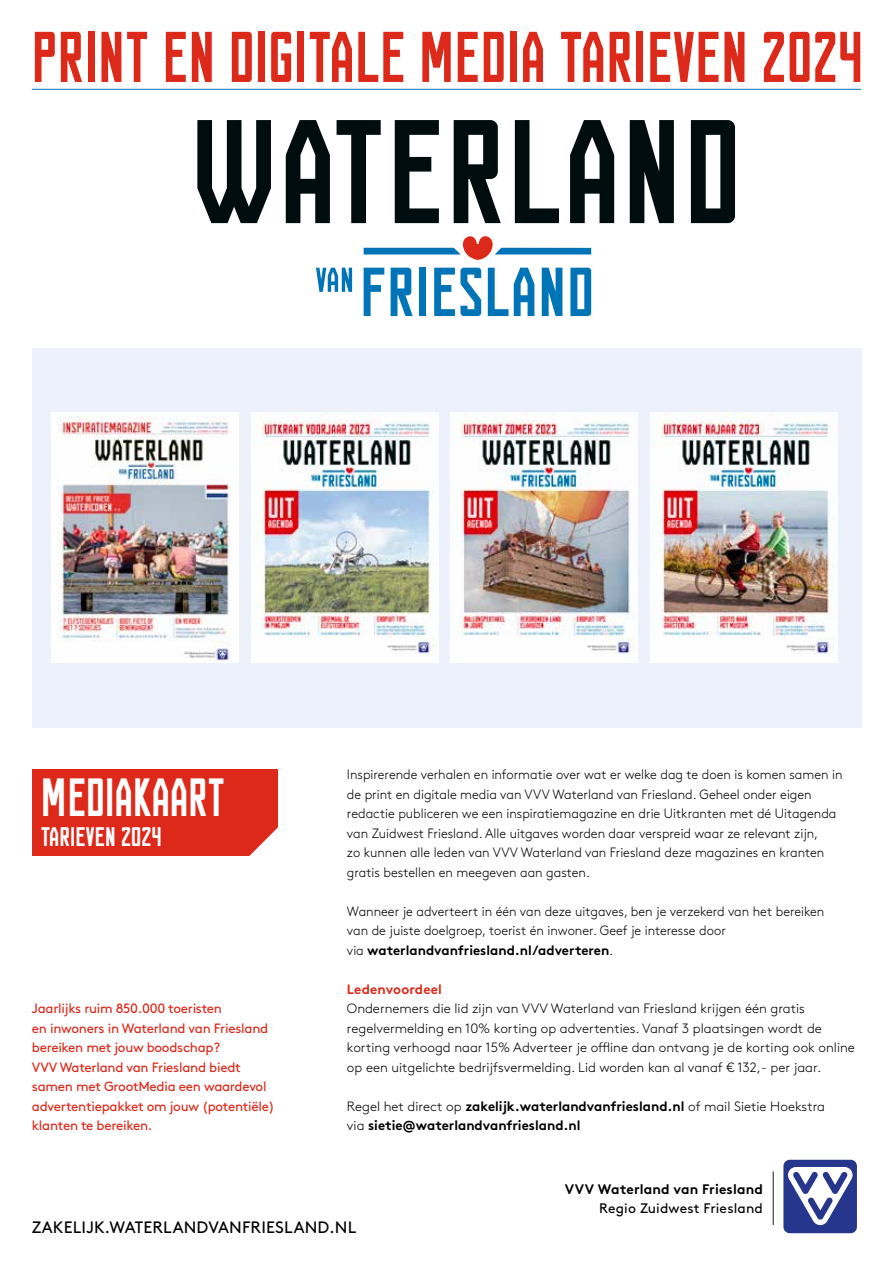
<style>
.page{position:relative;width:893px;height:1263px;background:#fff}
.page>*{position:absolute;margin:0;border:0;box-sizing:border-box;transform-origin:0 0}
.t1{font:condensed 72px "FUNCTION";letter-spacing:-.015em;color:#dc291a;scale:.93 1}
.t2{font:condensed 54px "FUNCTION";letter-spacing:-.02em;color:#fff;scale:.9 1}
.t3{font:condensed 27px "FUNCTION";letter-spacing:-.02em;color:#fff}
.t4{font:16.5px "Brown Std";letter-spacing:.01em;color:#000}
.t5{font:700 13.8px "Brown Std";letter-spacing:.01em;color:#000}
.t6{font:13.8px "Brown Std";letter-spacing:.01em;color:#000}
.t7{font:300 13.5px/19.5px "Brown Std";color:#000;scale:.96 1}
.t8{font:300 13.5px/19.5px "Brown Std";color:#000}
.t9{font:13.5px/19.5px "Brown Std";letter-spacing:-.02em;color:#dc291a}
.t10{font:700 13.5px/19.5px "Brown Std";color:#000}
.t11{font:700 13.5px "Brown Std";letter-spacing:.01em;color:#dc291a}
.s1{font-weight:700}
.s2{font-weight:300}
</style>
<div class="page">
<div style="left:32px;top:769px;width:246px;height:87px;background:#dc291a"></div>
<div style="left:32px;top:348px;width:829px;height:379px;background:#ecf1fc"></div>
<div style="left:52px;top:412px;width:187px;height:251px;background:#fff"></div>
<img style="left:57px;top:416px;width:174px;height:245px">
<img style="left:253px;top:412px;width:185px;height:251px">
<img style="left:453px;top:412px;width:185px;height:251px">
<img style="left:652px;top:412px;width:185px;height:251px">
<hr style="left:773px;top:1171px;width:1px;height:54px;background:#1c1c1c">
<svg style="left:783px;top:1160px;width:74px;height:73px"></svg>
<svg style="left:364px;top:236px;width:227px;height:24px"></svg>
<svg style="left:316px;top:268px;width:36px;height:24px"></svg>
<svg style="left:364px;top:268px;width:20px;height:48px"></svg>
<svg style="left:391px;top:268px;width:22px;height:48px"></svg>
<div style="left:419px;top:268px;width:7px;height:48px;background:#0074b7"></div>
<svg style="left:434px;top:268px;width:47px;height:48px"></svg>
<svg style="left:488px;top:268px;width:20px;height:48px"></svg>
<svg style="left:514px;top:268px;width:20px;height:48px"></svg>
<svg style="left:542px;top:268px;width:20px;height:48px"></svg>
<svg style="left:570px;top:268px;width:21px;height:48px"></svg>
<svg style="left:197px;top:120px;width:74px;height:103px"></svg>
<svg style="left:286px;top:120px;width:44px;height:103px"></svg>
<svg style="left:337px;top:120px;width:44px;height:103px"></svg>
<svg style="left:395px;top:120px;width:44px;height:103px"></svg>
<svg style="left:454px;top:120px;width:47px;height:103px"></svg>
<svg style="left:515px;top:120px;width:44px;height:103px"></svg>
<svg style="left:570px;top:120px;width:44px;height:103px"></svg>
<svg style="left:630px;top:120px;width:44px;height:103px;background:#2b3637"></svg>
<svg style="left:691px;top:120px;width:44px;height:103px"></svg>
<hr style="left:32px;top:89px;width:829px;height:1px;background:#0074b7">
<svg style="left:249px;top:827px;width:29px;height:29px"></svg>
<h1 class="t1" style="left:31px;top:18px;width:898px">PRINT EN DIGITALE MEDIA TARIEVEN 2024</h1>
<h2 class="t2" style="left:40px;top:768px;width:207px">MEDIAKAART</h2>
<h3 class="t3" style="left:40px;top:822px;width:123px">TARIEVEN 2024</h3>
<p class="t9" style="left:32px;top:999px;width:244px">Jaarlijks ruim 850.000 toeristen<br>en inwoners in Waterland van Friesland bereiken met jouw boodschap?<br>VVV Waterland van Friesland biedt samen met GrootMedia een waardevol advertentiepakket om jouw (potentiële) klanten te bereiken.</p>
<p class="t7" style="left:347px;top:765px;width:518px">Inspirerende verhalen en informatie over wat er welke dag te doen is komen samen in de print en digitale media van VVV Waterland van Friesland. Geheel onder eigen redactie publiceren we een inspiratiemagazine en drie Uitkranten met dé Uitagenda van Zuidwest Friesland. Alle uitgaves worden daar verspreid waar ze relevant zijn,<br>zo kunnen alle leden van VVV Waterland van Friesland deze magazines en kranten gratis bestellen en meegeven aan gasten.</p>
<p class="t7" style="left:347px;top:902px;width:499px">Wanneer je adverteert in één van deze uitgaves, ben je verzekerd van het bereiken van de juiste doelgroep, toerist én inwoner. Geef je interesse door<br>via <span class="s1">waterlandvanfriesland.nl/adverteren</span>.</p>
<p class="t11" style="left:347px;top:981px;width:97px">Ledenvoordeel</p>
<p class="t8" style="left:347px;top:999px;width:509px">Ondernemers die lid zijn van VVV Waterland van Friesland krijgen één gratis regelvermelding en 10% korting op advertenties. Vanaf 3 plaatsingen wordt de korting verhoogd naar 15% Adverteer je offline dan ontvang je de korting ook online op een uitgelichte bedrijfsvermelding. Lid worden kan al vanaf € 132,- per jaar.</p>
<p class="t10" style="left:347px;top:1096px;width:480px"><span class="s2">Regel het direct op</span> zakelijk.waterlandvanfriesland.nl <span class="s2">of mail Sietie Hoekstra via</span> sietie@waterlandvanfriesland.nl</p>
<p class="t5" style="left:565px;top:1180px;width:200px">VVV Waterland van Friesland</p>
<p class="t6" style="left:599px;top:1200px;width:165px">Regio Zuidwest Friesland</p>
<p class="t4" style="left:32px;top:1218px;width:326px">ZAKELIJK.WATERLANDVANFRIESLAND.NL</p>
</div>
